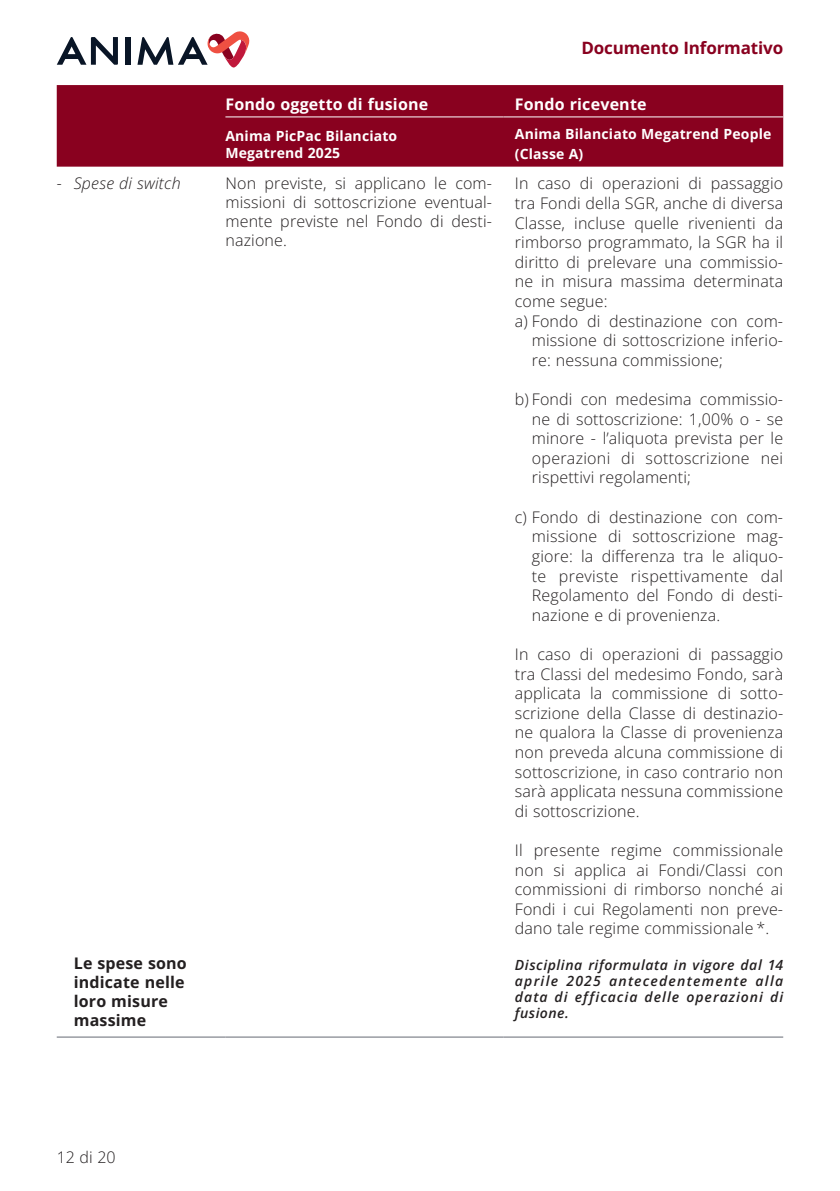
<style>
.page{position:relative;width:840px;height:1191px;background:#fff}
.page>*{position:absolute;margin:0;border:0;box-sizing:border-box;transform-origin:0 0}
.t1{font:700 17px "Open Sans";letter-spacing:-.01em;color:#89011f}
.t2{font:16px/19.6px "Open Sans";letter-spacing:.01em;color:#231f20;text-align:justify}
.t3{font:700 16px/19px "Open Sans";letter-spacing:.01em;color:#231f20}
.t4{font:700 16px "Open Sans";letter-spacing:.01em;color:#fff}
.t5{font:italic 16px "Open Sans";letter-spacing:.01em;color:#231f20}
.t6{font:italic 600 14px/16px "Open Sans";letter-spacing:.07em;color:#231f20;text-align:justify}
.t7{font:700 14px/16.8px "Open Sans";letter-spacing:.01em;color:#fff}
</style>
<div class="page">
<div style="left:125px;top:37px;width:5px;height:28px;background:#091526"></div>
<svg style="left:137px;top:31px;width:112px;height:36px"></svg>
<svg style="left:57px;top:37px;width:61px;height:28px"></svg>
<div style="left:57px;top:85px;width:725px;height:82px;background:#89011f"></div>
<hr style="left:225px;top:116px;width:278px;height:1px;background:#fff">
<hr style="left:503px;top:116px;width:279px;height:1px;background:#fff">
<hr style="left:57px;top:1036px;width:168px;height:1px;background:#656974">
<hr style="left:225px;top:1036px;width:278px;height:1px;background:#656974">
<hr style="left:503px;top:1036px;width:279px;height:1px;background:#656974">
<p class="t5" style="left:57px;top:172px;width:125px">- Spese di switch</p>
<p class="t3" style="left:74px;top:953px;width:114px">Le spese sono indicate nelle loro misure massime</p>
<p class="t1" style="left:581px;top:36px;width:203px">Documento Informativo</p>
<p class="t4" style="left:225px;top:92px;width:204px">Fondo oggetto di fusione</p>
<p class="t4" style="left:514px;top:92px;width:133px">Fondo ricevente</p>
<p class="t7" style="left:225px;top:127px;width:173px">Anima PicPac Bilanciato<br>Megatrend 2025</p>
<p class="t7" style="left:514px;top:124px;width:258px;line-height:20px">Anima Bilanciato Megatrend People (Classe A)</p>
<p class="t2" style="left:225px;top:174px;width:268px;line-height:19px">Non previste, si applicano le com&shy;missioni di sottoscrizione eventual&shy;mente previste nel Fondo di desti&shy;nazione.</p>
<p class="t2" style="left:514px;top:173px;width:270px">In caso di operazioni di passaggio</p>
<p class="t2" style="left:514px;top:193px;width:269px">tra Fondi della SGR, anche di diversa</p>
<p class="t2" style="left:514px;top:213px;width:269px">Classe, incluse quelle rivenienti da</p>
<p class="t2" style="left:514px;top:232px;width:269px">rimborso programmato, la SGR ha il</p>
<p class="t2" style="left:514px;top:252px;width:269px">diritto di prelevare una commissio-</p>
<p class="t2" style="left:514px;top:271px;width:270px">ne in misura massima determinata</p>
<p class="t2" style="left:514px;top:291px;width:94px">come segue:</p>
<p class="t2" style="left:514px;top:311px;width:269px">a) Fondo di destinazione con com-</p>
<p class="t2" style="left:531px;top:330px;width:252px">missione di sottoscrizione inferio-</p>
<p class="t2" style="left:531px;top:350px;width:192px">re: nessuna commissione;</p>
<p class="t2" style="left:531px;top:389px;width:252px;text-indent:-17px">b) Fondi con medesima commissio&shy;ne di sottoscrizione: 1,00% o - se minore - l’aliquota prevista per le operazioni di sottoscrizione nei rispettivi regolamenti;</p>
<p class="t2" style="left:531px;top:507px;width:253px;text-indent:-17px">c) Fondo di destinazione con com&shy;missione di sottoscrizione mag&shy;giore: la differenza tra le aliquo&shy;te previste rispettivamente dal Regolamento del Fondo di desti&shy;nazione e di provenienza.</p>
<p class="t2" style="left:514px;top:644px;width:270px">In caso di operazioni di passaggio tra Classi del medesimo Fondo, sarà applicata la commissione di sotto&shy;scrizione della Classe di destinazio&shy;ne qualora la Classe di provenienza non preveda alcuna commissione di sottoscrizione, in caso contrario non sarà applicata nessuna commissione di sottoscrizione.</p>
<p class="t2" style="left:514px;top:840px;width:270px">Il presente regime commissionale non si applica ai Fondi/Classi con commissioni di rimborso nonché ai Fondi i cui Regolamenti non preve&shy;dano tale regime commissionale *.</p>
<p class="t6" style="left:514px;top:956px;width:270px">Disciplina riformulata in vigore dal 14 aprile 2025 antecedentemente alla data di efficacia delle operazioni di fusione.</p>
<p class="t2" style="left:57px;top:1146px;width:60px">12 di 20</p>
</div>
